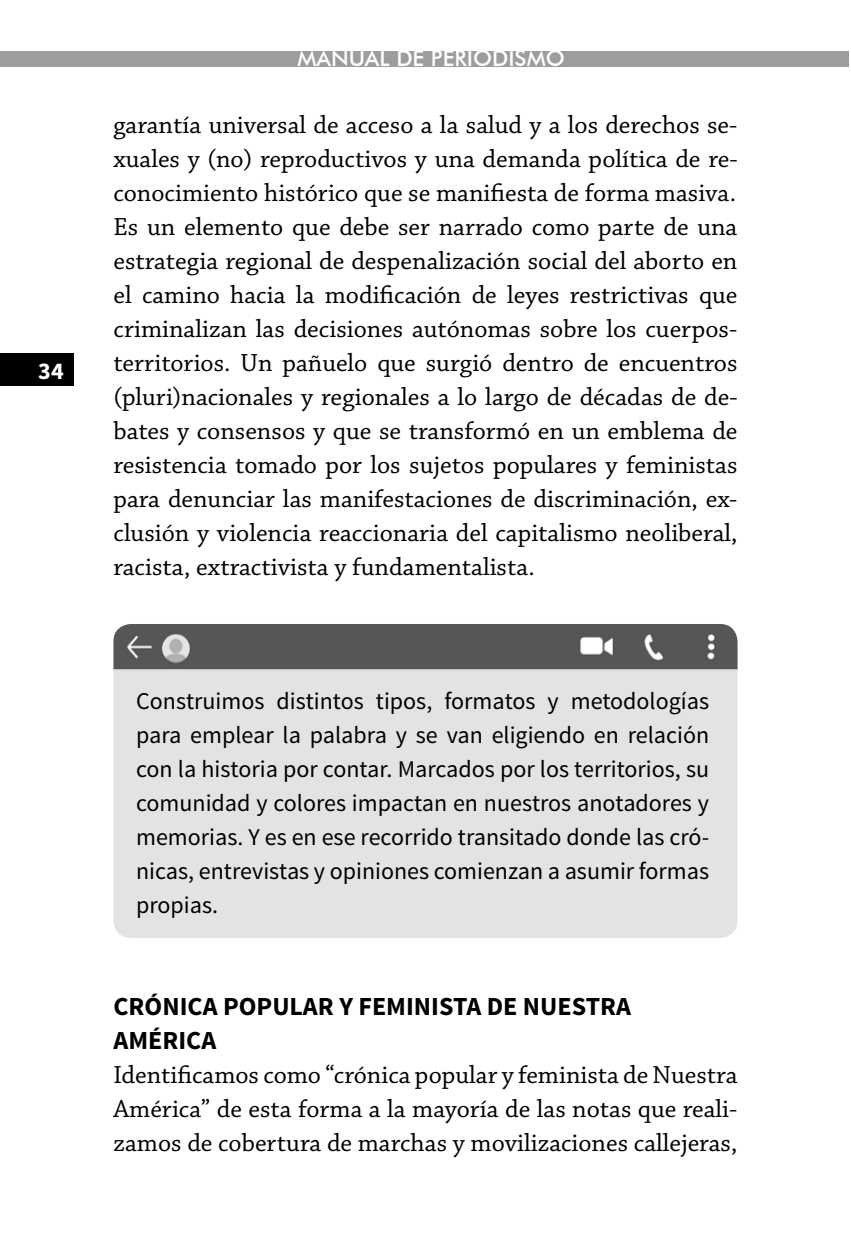
<style>
.page{position:relative;width:851px;height:1248px;background:#fff}
.page>*{position:absolute;margin:0;border:0;box-sizing:border-box;transform-origin:0 0}
.t1{font:26px/34px "Chaparral Pro";color:#000;text-align:justify}
.t2{font:700 26px/34px "Source Sans Pro";color:#000}
.t3{font:24px/34px "Source Sans Pro";color:#000;text-align:justify}
.t4{font:700 24px "Source Sans Pro";color:#fff}
.t5{font:500 22px "Futura BT";color:#fff}
</style>
<div class="page">
<div style="left:0;top:51px;width:849px;height:15px;background:#9d9d9c"></div>
<div style="left:0;top:353px;width:74px;height:33px;background:#000"></div>
<div style="left:113px;top:624px;width:624px;height:313px;background:#e3e3e3;border-radius:18px"></div>
<img style="left:113px;top:624px;width:624px;height:63px">
<p class="t4" style="left:38px;top:356px;width:27px">34</p>
<p class="t5" style="left:297px;top:45px;width:269px">MANUAL DE PERIODISMO</p>
<p class="t1" style="left:113px;top:108px;width:625px">garantía universal de acceso a la salud y a los derechos se&shy;xuales y (no) reproductivos y una demanda política de re&shy;conocimiento histórico que se manifiesta de forma masiva.<br>Es un elemento que debe ser narrado como parte de una estrategia regional de despenalización social del aborto en el camino hacia la modificación de leyes restrictivas que criminalizan las decisiones autónomas sobre los cuerpos&shy;territorios. Un pañuelo que surgió dentro de encuentros (pluri)nacionales y regionales a lo largo de décadas de de&shy;bates y consensos y que se transformó en un emblema de resistencia tomado por los sujetos populares y feministas para denunciar las manifestaciones de discriminación, ex&shy;clusión y violencia reaccionaria del capitalismo neoliberal, racista, extractivista y fundamentalista.</p>
<p class="t3" style="left:136px;top:684px;width:574px">Construimos distintos tipos, formatos y metodologías para emplear la palabra y se van eligiendo en relación con la historia por contar. Marcados por los territorios, su comunidad y colores impactan en nuestros anotadores y memorias. Y es en ese recorrido transitado donde las cró&shy;nicas, entrevistas y opiniones comienzan a asumir formas propias.</p>
<p class="t2" style="left:113px;top:990px;width:518px">CRÓNICA POPULAR Y FEMINISTA DE NUESTRA<br>AMÉRICA</p>
<p class="t1" style="left:113px;top:1058px;width:625px">Identificamos como “crónica popular y feminista de Nuestra América” de esta forma a la mayoría de las notas que reali&shy;zamos de cobertura de marchas y movilizaciones callejeras,</p>
</div>
